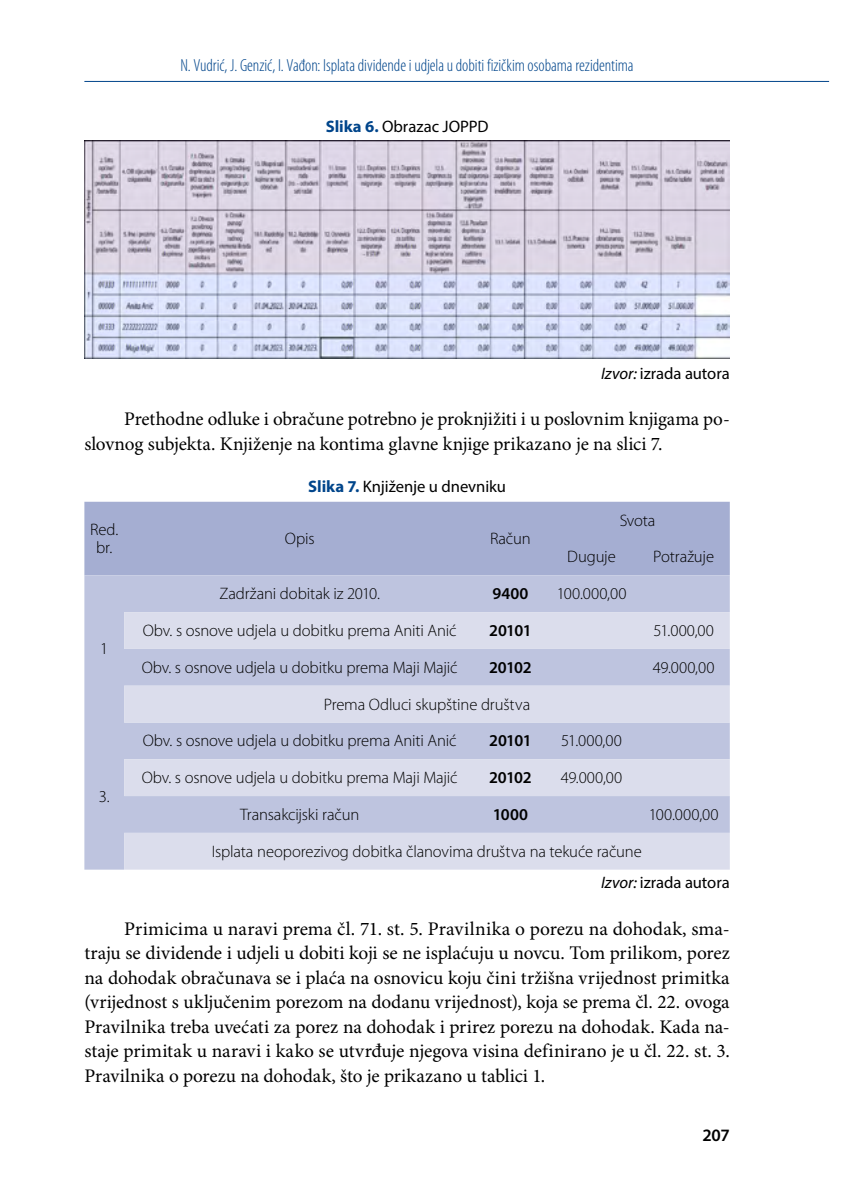
<style>
.page{position:relative;width:844px;height:1191px;background:#fff}
.page>*{position:absolute;margin:0;border:0;box-sizing:border-box;transform-origin:0 0}
.t1{font:19.25px/24.5px "Minion Diamant";letter-spacing:-.005em;color:#000}
.t2{font:300 condensed 17.5px "Myriad Pro";color:#00458b}
.t3{font:600 17.5px "Myriad Pro";color:#000}
.t4{font:300 16.62px/17.5px "Myriad Pro";letter-spacing:-.01em;color:#000;text-align:center}
.t5{font:16.62px "Myriad Pro";letter-spacing:-.005em;color:#000}
.t6{font:600 16.62px "Myriad Pro";letter-spacing:-.03em;color:#000}
.s1{font-weight:700;color:#00458b}
.s2{font-style:italic}
.s3{font-weight:400;font-style:italic}
.s4{font-weight:400}
</style>
<div class="page">
<hr style="left:84px;top:81px;width:744px;height:1px;background:#00458b">
<img style="left:84px;top:140px;width:645px;height:219px">
<div style="left:84px;top:502px;width:645px;height:73px;background:#a5aed2"></div>
<div style="left:84px;top:575px;width:645px;height:294px;background:#bec4df"></div>
<svg style="left:124px;top:612px;width:605px;height:257px;fill:#dbddec"></svg>
<p class="t2" style="left:180px;top:56px;width:454px">N. Vudrić, J. Genzić, I. Vađon: Isplata dividende i udjela u dobiti fizičkim osobama rezidentima</p>
<p class="t5" style="left:325px;top:116px;width:164px"><span class="s1">Slika 6.</span> Obrazac JOPPD</p>
<p class="t5" style="left:601px;top:363px;width:130px"><span class="s2">Izvor:</span> izrada autora</p>
<p class="t1" style="left:84px;top:407px;width:646px;text-indent:40px">Prethodne odluke i obračune potrebno je proknjižiti i u poslovnim knjigama po&shy;slovnog subjekta. Knjiženje na kontima glavne knjige prikazano je na slici 7.</p>
<p class="t5" style="left:308px;top:476px;width:199px"><span class="s1">Slika 7.</span> Knjiženje u dnevniku</p>
<p class="t4" style="left:90px;top:521px;width:30px">Red. br.</p>
<p class="t4" style="left:285px;top:530px;width:31px">Opis</p>
<p class="t4" style="left:490px;top:530px;width:42px">Račun</p>
<p class="t4" style="left:619px;top:511px;width:37px">Svota</p>
<p class="t4" style="left:567px;top:548px;width:50px">Duguje</p>
<p class="t4" style="left:653px;top:548px;width:62px">Potražuje</p>
<p class="t4" style="left:100px;top:640px;width:10px">1</p>
<p class="t4" style="left:219px;top:585px;width:162px">Zadržani dobitak iz 2010.</p>
<p class="t6" style="left:492px;top:583px;width:38px">9400</p>
<p class="t4" style="left:556px;top:585px;width:71px">100.000,00</p>
<p class="t4" style="left:143px;top:622px;width:315px">Obv. s osnove udjela u dobitku prema Aniti Anić</p>
<p class="t6" style="left:489px;top:620px;width:44px">20101</p>
<p class="t4" style="left:653px;top:622px;width:62px">51.000,00</p>
<p class="t4" style="left:142px;top:659px;width:317px">Obv. s osnove udjela u dobitku prema Maji Majić</p>
<p class="t6" style="left:489px;top:656px;width:44px">20102</p>
<p class="t4" style="left:652px;top:659px;width:63px">49.000,00</p>
<p class="t4" style="left:323px;top:695px;width:208px">Prema Odluci skupštine društva</p>
<p class="t4" style="left:143px;top:732px;width:315px">Obv. s osnove udjela u dobitku prema Aniti Anić</p>
<p class="t6" style="left:489px;top:730px;width:44px">20101</p>
<p class="t4" style="left:561px;top:732px;width:62px">51.000,00</p>
<p class="t4" style="left:142px;top:769px;width:317px">Obv. s osnove udjela u dobitku prema Maji Majić</p>
<p class="t6" style="left:489px;top:767px;width:44px">20102</p>
<p class="t4" style="left:560px;top:769px;width:63px">49.000,00</p>
<p class="t4" style="left:240px;top:806px;width:120px">Transakcijski račun</p>
<p class="t6" style="left:492px;top:803px;width:37px">1000</p>
<p class="t4" style="left:648px;top:806px;width:71px">100.000,00</p>
<p class="t4" style="left:601px;top:836px;width:130px;line-height:31.3px;text-align:left;text-indent:-389px">Isplata neoporezivog dobitka članovima društva na tekuće račune<br><span class="s3">Izvor:</span> <span class="s4">izrada autora</span></p>
<p class="t1" style="left:84px;top:916px;width:647px;text-align:justify;text-indent:40px">Primicima u naravi prema čl. 71. st. 5. Pravilnika o porezu na dohodak, sma&shy;traju se dividende i udjeli u dobiti koji se ne isplaćuju u novcu. Tom prilikom, porez na dohodak obračunava se i plaća na osnovicu koju čini tržišna vrijednost primitka (vrijednost s uključenim porezom na dodanu vrijednost), koja se prema čl. 22. ovoga Pravilnika treba uvećati za porez na dohodak i prirez porezu na dohodak. Kada na&shy;staje primitak u naravi i kako se utvrđuje njegova visina definirano je u čl. 22. st. 3.<br>Pravilnika o porezu na dohodak, što je prikazano u tablici 1.</p>
<p class="t4" style="left:99px;top:787px;width:12px">3.</p>
<p class="t3" style="left:702px;top:1124px;width:29px">207</p>
</div>
